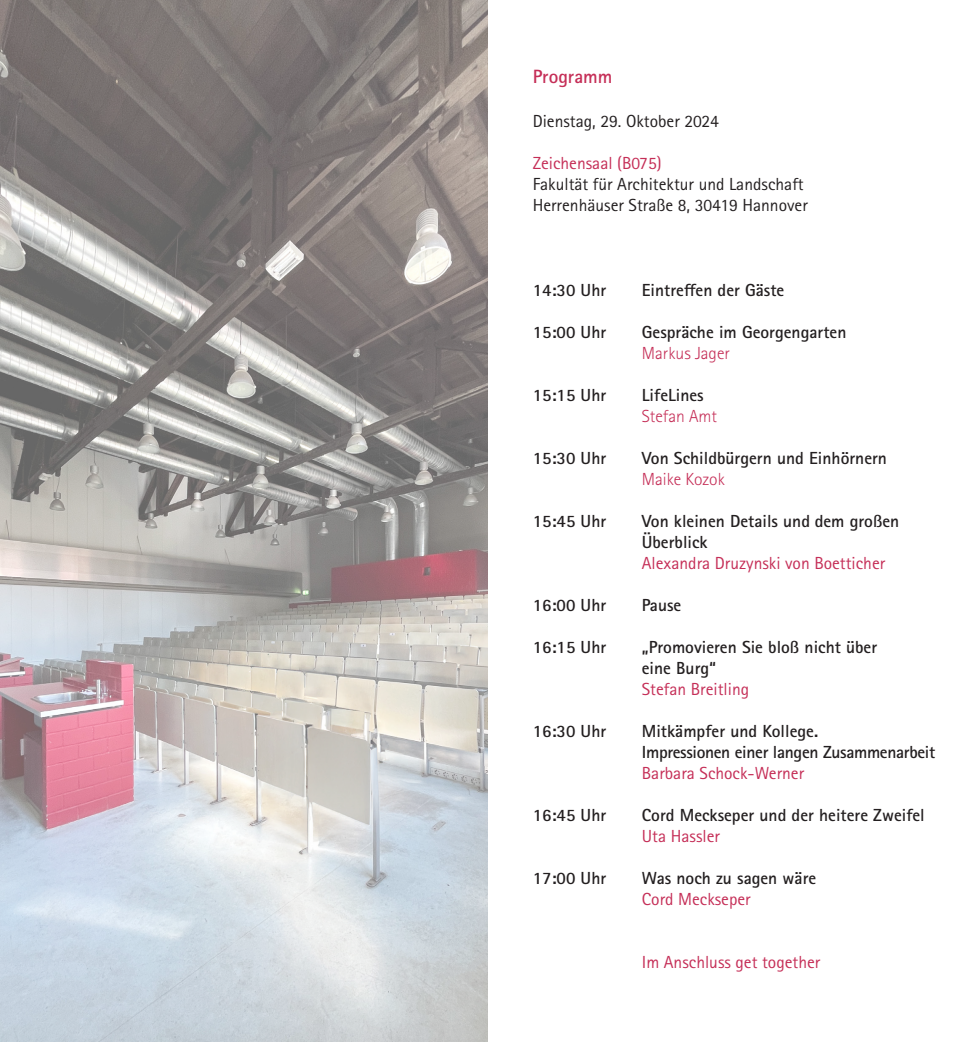
<style>
.page{position:relative;width:976px;height:1042px;background:#fff}
.page>*{position:absolute;margin:0;border:0;box-sizing:border-box;transform-origin:0 0}
.Programm{font:700 19.25px "Rotis Sans Serif Std";color:#c52e57}
.Programm-2{font:700 17.5px/21px "Rotis Sans Serif Std";color:#231f20}
.Programm-3{font:17.5px "Rotis Sans Serif Std";color:#c52e57}
.Programm-4{font:17.5px "Rotis Sans Serif Std";color:#231f20}
.Programm-5{font:700 17.5px "Rotis Sans Serif Std";letter-spacing:-.02em;color:#231f20}
.Programm-6{font:300 17.5px "Rotis Sans Serif Std";color:#c52e57}
</style>
<div class="page">
<img style="left:0;top:0;width:488px;height:1042px">
<p class="Programm" style="left:532px;top:64px;width:81px">Programm</p>
<p class="Programm-4" style="left:532px;top:111px;width:188px">Dienstag, 29. Oktober 2024</p>
<p class="Programm-3" style="left:532px;top:153px;width:130px">Zeichensaal (B075)</p>
<p class="Programm-4" style="left:532px;top:174px;width:272px">Fakultät für Architektur und Landschaft</p>
<p class="Programm-4" style="left:532px;top:195px;width:277px">Herrenhäuser Straße 8, 30419 Hannover</p>
<p class="Programm-2" style="left:532px;top:279px;width:75px">14:30 Uhr</p>
<p class="Programm-2" style="left:641px;top:279px;width:144px">Eintreffen der Gäste</p>
<p class="Programm-2" style="left:532px;top:321px;width:75px">15:00 Uhr</p>
<p class="Programm-2" style="left:641px;top:321px;width:206px">Gespräche im Georgengarten</p>
<p class="Programm-6" style="left:641px;top:343px;width:90px">Markus Jager</p>
<p class="Programm-2" style="left:532px;top:384px;width:75px">15:15 Uhr</p>
<p class="Programm-2" style="left:641px;top:384px;width:63px">LifeLines</p>
<p class="Programm-6" style="left:641px;top:406px;width:77px">Stefan Amt</p>
<p class="Programm-2" style="left:532px;top:447px;width:75px">15:30 Uhr</p>
<p class="Programm-2" style="left:641px;top:447px;width:247px">Von Schildbürgern und Einhörnern</p>
<p class="Programm-6" style="left:641px;top:469px;width:84px">Maike Kozok</p>
<p class="Programm-2" style="left:532px;top:510px;width:75px">15:45 Uhr</p>
<p class="Programm-2" style="left:641px;top:510px;width:259px">Von kleinen Details und dem großen<br>Überblick</p>
<p class="Programm-3" style="left:641px;top:553px;width:245px">Alexandra Druzynski von Boetticher</p>
<p class="Programm-2" style="left:532px;top:594px;width:75px">16:00 Uhr</p>
<p class="Programm-2" style="left:641px;top:594px;width:41px">Pause</p>
<p class="Programm-2" style="left:532px;top:636px;width:75px">16:15 Uhr</p>
<p class="Programm-2" style="left:641px;top:636px;width:237px">„Promovieren Sie bloß nicht über</p>
<p class="Programm-2" style="left:641px;top:657px;width:76px">eine Burg“</p>
<p class="Programm-3" style="left:641px;top:679px;width:109px">Stefan Breitling</p>
<p class="Programm-2" style="left:532px;top:720px;width:75px">16:30 Uhr</p>
<p class="Programm-2" style="left:641px;top:720px;width:178px">Mitkämpfer und Kollege.</p>
<p class="Programm-5" style="left:641px;top:741px;width:295px">Impressionen einer langen Zusammenarbeit</p>
<p class="Programm-3" style="left:641px;top:763px;width:164px">Barbara Schock-Werner</p>
<p class="Programm-2" style="left:532px;top:804px;width:75px">16:45 Uhr</p>
<p class="Programm-2" style="left:641px;top:804px;width:284px">Cord Meckseper und der heitere Zweifel</p>
<p class="Programm-3" style="left:641px;top:826px;width:80px">Uta Hassler</p>
<p class="Programm-2" style="left:532px;top:867px;width:75px">17:00 Uhr</p>
<p class="Programm-2" style="left:641px;top:867px;width:176px">Was noch zu sagen wäre</p>
<p class="Programm-3" style="left:641px;top:889px;width:110px">Cord Meckseper</p>
<p class="Programm-3" style="left:641px;top:952px;width:180px">Im Anschluss get together</p>
</div>
